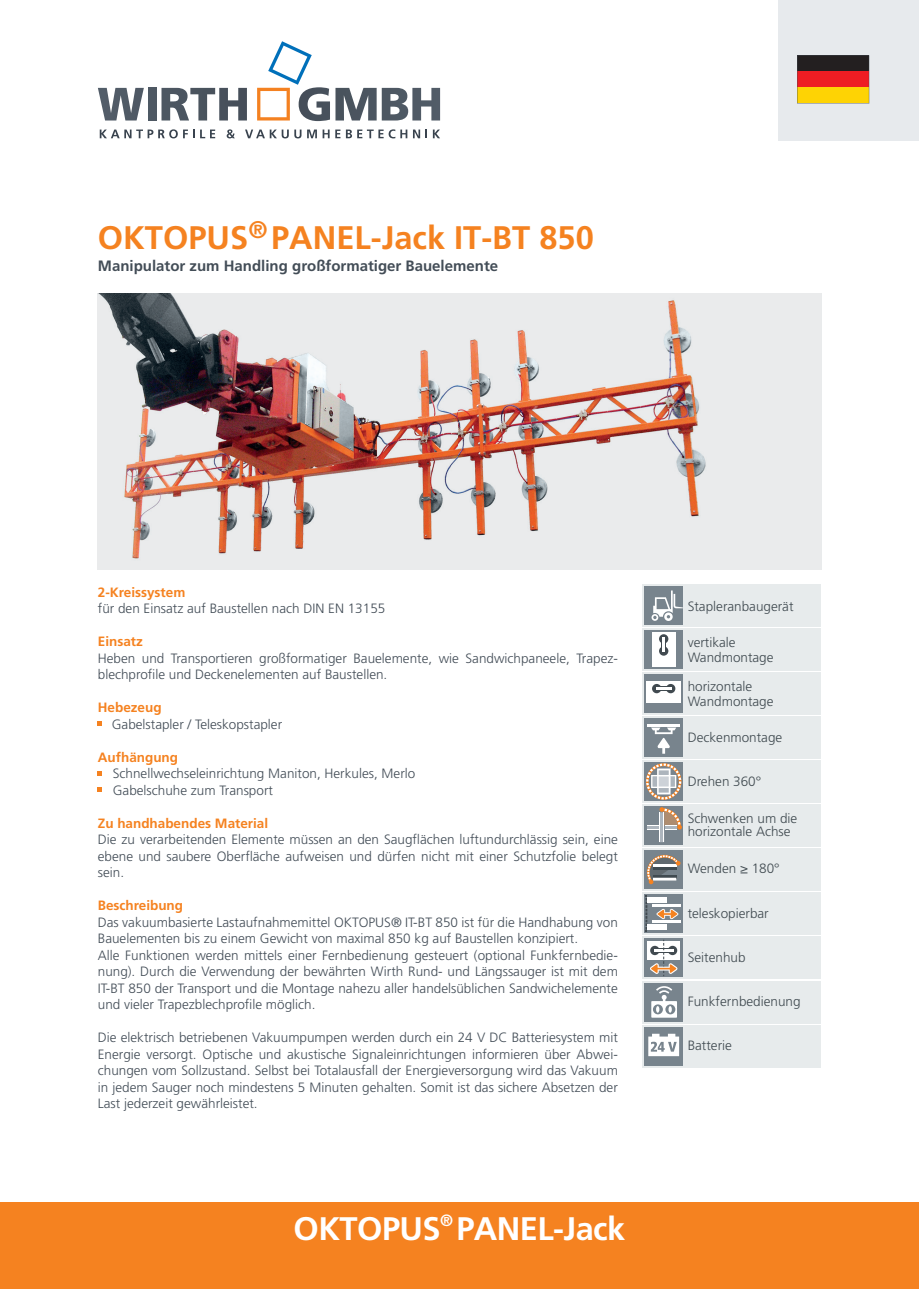
<style>
.page{position:relative;width:919px;height:1289px;background:#fff}
.page>*{position:absolute;margin:0;border:0;box-sizing:border-box;transform-origin:0 0}
.t1{font:700 32.55px "Frutiger LT Std";color:#f58220}
.t2{font:700 32.55px "Frutiger LT Std";letter-spacing:-.015em;color:#fff}
.t3{font:700 15px "Frutiger LT Std";color:#434d57}
.t4{font:300 13.5px/16.5px "Frutiger LT Std";color:#434d57}
.t5{font:300 13.5px/15px "Frutiger LT Std";color:#404a50}
.t6{font:700 13.5px "Frutiger LT Std";color:#f58220}
</style>
<div class="page">
<div style="left:778px;top:0;width:140px;height:140px;background:#e7eaed"></div>
<div style="left:0;top:1202px;width:918px;height:86px;background:#f58220"></div>
<svg style="left:98px;top:88px;width:46px;height:32px"></svg>
<div style="left:148px;top:88px;width:9px;height:32px;background:#4e5863"></div>
<svg style="left:161px;top:88px;width:86px;height:32px"></svg>
<svg style="left:382px;top:88px;width:58px;height:32px"></svg>
<svg style="left:257px;top:41px;width:119px;height:80px"></svg>
<img style="left:98px;top:293px;width:722px;height:277px">
<div style="left:642px;top:804px;width:179px;height:43px;background:#e7ebec"></div>
<div style="left:642px;top:628px;width:179px;height:42px;background:#e7ebec"></div>
<div style="left:642px;top:584px;width:179px;height:42px;background:#e7ebec"></div>
<div style="left:642px;top:672px;width:179px;height:42px;background:#e7ebec"></div>
<div style="left:642px;top:848px;width:179px;height:43px;background:#e7ebec"></div>
<div style="left:642px;top:716px;width:179px;height:42px;background:#e7ebec"></div>
<div style="left:642px;top:760px;width:179px;height:42px;background:#e7ebec"></div>
<div style="left:644px;top:586px;width:38px;height:38px;background:#78848d"></div>
<div style="left:644px;top:674px;width:38px;height:38px;background:#78848d"></div>
<div style="left:644px;top:718px;width:38px;height:38px;background:#78848d"></div>
<div style="left:644px;top:762px;width:38px;height:38px;background:#78848d"></div>
<div style="left:644px;top:850px;width:38px;height:38px;background:#78848d"></div>
<div style="left:644px;top:630px;width:38px;height:38px;background:#78848d"></div>
<div style="left:644px;top:806px;width:38px;height:38px;background:#78848d"></div>
<svg style="left:651px;top:590px;width:31px;height:31px"></svg>
<div style="left:646px;top:681px;width:35px;height:22px;background:#fff"></div>
<svg style="left:666px;top:684px;width:9px;height:9px"></svg>
<div style="left:652px;top:684px;width:9px;height:9px;background:#414a50;border-radius:50%"></div>
<div style="left:655px;top:686px;width:16px;height:5px;background:#414a50"></div>
<hr style="left:655px;top:687px;width:16px;height:3px;background:#fff">
<div style="left:652px;top:632px;width:23px;height:34px;background:#fff"></div>
<div style="left:659px;top:646px;width:9px;height:9px;background:#414a50;border-radius:50%"></div>
<div style="left:659px;top:634px;width:9px;height:9px;background:#414a50;border-radius:50%"></div>
<div style="left:661px;top:638px;width:5px;height:15px;background:#414a50"></div>
<hr style="left:662px;top:637px;width:3px;height:15px;background:#fff">
<hr style="left:647px;top:723px;width:33px;height:3px;background:#fff">
<svg style="left:651px;top:727px;width:25px;height:26px"></svg>
<div style="left:642px;top:892px;width:179px;height:43px;background:#e7ebec"></div>
<div style="left:642px;top:936px;width:179px;height:43px;background:#e7ebec"></div>
<div style="left:642px;top:980px;width:179px;height:43px;background:#e7ebec"></div>
<div style="left:642px;top:1024px;width:179px;height:43px;background:#e7ebec"></div>
<svg style="left:646px;top:764px;width:35px;height:35px"></svg>
<div style="left:646px;top:763px;width:35px;height:36px;border:2px dashed #fff;border-radius:50%"></div>
<svg style="left:647px;top:807px;width:34px;height:35px"></svg>
<svg style="left:646px;top:854px;width:34px;height:30px"></svg>
<div style="left:644px;top:894px;width:38px;height:39px;background:#78848d"></div>
<div style="left:644px;top:938px;width:38px;height:39px;background:#78848d"></div>
<div style="left:644px;top:982px;width:38px;height:39px;background:#78848d"></div>
<div style="left:644px;top:1027px;width:38px;height:38px;background:#78848d"></div>
<svg style="left:648px;top:1033px;width:31px;height:23px"></svg>
<svg style="left:651px;top:986px;width:26px;height:31px"></svg>
<svg style="left:645px;top:895px;width:2px;height:37px"></svg>
<div style="left:647px;top:897px;width:20px;height:6px;background:#fff"></div>
<div style="left:647px;top:924px;width:20px;height:5px;background:#fff"></div>
<hr style="left:653px;top:904px;width:28px;height:3px;background:#fff">
<hr style="left:653px;top:920px;width:28px;height:3px;background:#fff">
<svg style="left:656px;top:908px;width:22px;height:11px"></svg>
<div style="left:647px;top:941px;width:33px;height:19px;background:#fff"></div>
<svg style="left:650px;top:939px;width:27px;height:37px"></svg>
<svg style="left:797px;top:55px;width:72px;height:49px;background:#ae5c1b"></svg>
<svg style="left:100px;top:129px;width:94px;height:9px"></svg>
<svg style="left:200px;top:129px;width:15px;height:9px"></svg>
<svg style="left:227px;top:129px;width:8px;height:9px"></svg>
<svg style="left:245px;top:129px;width:56px;height:9px"></svg>
<svg style="left:307px;top:129px;width:22px;height:9px"></svg>
<svg style="left:335px;top:129px;width:5px;height:9px"></svg>
<svg style="left:346px;top:129px;width:61px;height:9px"></svg>
<svg style="left:413px;top:129px;width:14px;height:9px"></svg>
<svg style="left:433px;top:129px;width:7px;height:9px"></svg>
<svg style="left:98px;top:721px;width:4px;height:5px"></svg>
<svg style="left:98px;top:771px;width:4px;height:5px"></svg>
<svg style="left:98px;top:787px;width:4px;height:5px"></svg>
<h1 class="t1" style="left:98px;top:218px;width:497px">OKTOPUS<sup>®</sup> PANEL-Jack IT-BT 850</h1>
<p class="t3" style="left:98px;top:257px;width:402px">Manipulator zum Handling großformatiger Bauelemente</p>
<p class="t6" style="left:98px;top:584px;width:89px">2-Kreissystem</p>
<p class="t4" style="left:98px;top:600px;width:289px">für den Einsatz auf Baustellen nach DIN EN 13155</p>
<p class="t6" style="left:98px;top:633px;width:47px">Einsatz</p>
<p class="t4" style="left:98px;top:650px;width:521px">Heben und Transportieren großformatiger Bauelemente, wie Sandwichpaneele, Trapez&shy;blechprofile und Deckenelementen auf Baustellen.</p>
<p class="t6" style="left:98px;top:699px;width:65px">Hebezeug</p>
<p class="t4" style="left:112px;top:716px;width:172px">Gabelstapler / Teleskopstapler</p>
<p class="t6" style="left:98px;top:749px;width:82px">Aufhängung</p>
<p class="t4" style="left:113px;top:765px;width:304px">Schnellwechseleinrichtung Maniton, Herkules, Merlo<br>Gabelschuhe zum Transport</p>
<p class="t6" style="left:98px;top:814px;width:172px">Zu handhabendes Material</p>
<p class="t4" style="left:98px;top:831px;width:521px;text-align:justify">Die zu verarbeitenden Elemente müssen an den Saugflächen luftundurchlässig sein, eine ebene und saubere Oberfläche aufweisen und dürfen nicht mit einer Schutzfolie belegt sein.</p>
<p class="t6" style="left:98px;top:897px;width:87px">Beschreibung</p>
<p class="t4" style="left:98px;top:913px;width:521px">Das vakuumbasierte Lastaufnahmemittel OKTOPUS® IT-BT 850 ist für die Handhabung von Bauelementen bis zu einem Gewicht von maximal 850 kg auf Baustellen konzipiert.<br>Alle Funktionen werden mittels einer Fernbedienung gesteuert (optional Funkfernbedie&shy;nung). Durch die Verwendung der bewährten Wirth Rund- und Längssauger ist mit dem IT-BT 850 der Transport und die Montage nahezu aller handelsüblichen Sandwichelemente und vieler Trapezblechprofile möglich.</p>
<p class="t4" style="left:98px;top:1029px;width:521px;text-align:justify">Die elektrisch betriebenen Vakuumpumpen werden durch ein 24 V DC Batteriesystem mit Energie versorgt. Optische und akustische Signaleinrichtungen informieren über Abwei&shy;chungen vom Sollzustand. Selbst bei Totalausfall der Energieversorgung wird das Vakuum in jedem Sauger noch mindestens 5 Minuten gehalten. Somit ist das sichere Absetzen der Last jederzeit gewährleistet.</p>
<h1 class="t2" style="left:293px;top:1209px;width:333px">OKTOPUS<sup>®</sup> PANEL-Jack</h1>
<p class="t5" style="left:687px;top:598px;width:107px">Stapleranbaugerät</p>
<p class="t5" style="left:687px;top:635px;width:87px">vertikale<br>Wandmontage</p>
<p class="t5" style="left:687px;top:678px;width:87px">horizontale<br>Wandmontage</p>
<p class="t5" style="left:687px;top:730px;width:96px">Deckenmontage</p>
<p class="t5" style="left:687px;top:773px;width:75px">Drehen 360°</p>
<p class="t5" style="left:687px;top:811px;width:111px;line-height:13.5px">Schwenken um die horizontale Achse</p>
<p class="t5" style="left:687px;top:861px;width:93px">Wenden ≥ 180°</p>
<p class="t5" style="left:687px;top:905px;width:82px">teleskopierbar</p>
<p class="t5" style="left:687px;top:949px;width:59px">Seitenhub</p>
<p class="t5" style="left:687px;top:994px;width:114px">Funkfernbedienung</p>
<p class="t5" style="left:687px;top:1038px;width:46px">Batterie</p>
</div>
